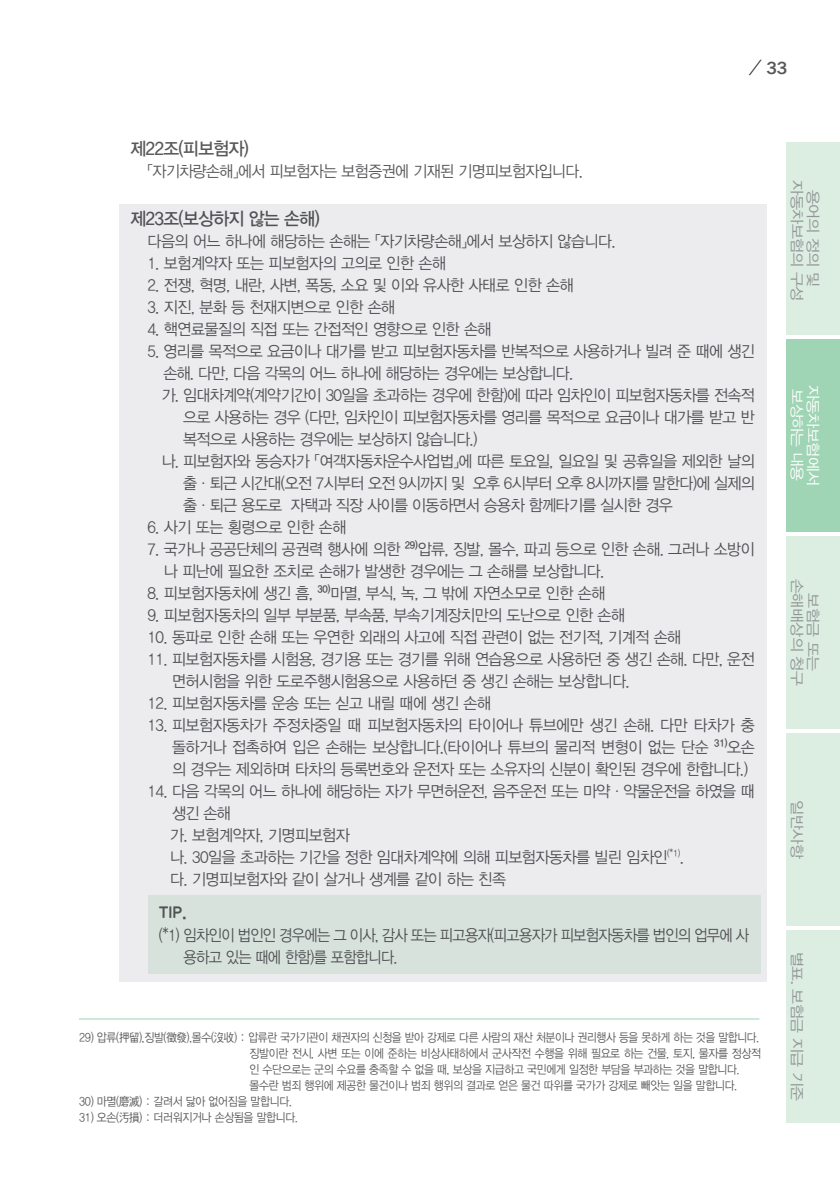
<style>
.page{position:relative;width:840px;height:1191px;background:#fff}
.page>*{position:absolute;margin:0;border:0;box-sizing:border-box;transform-origin:0 0}
.조조{font:18px "YDVYGO Std 33";letter-spacing:-.04em;color:#57585a;scale:.95 1}
.t1{font:500 18px "Franklin Gothic";color:#57585a}
.본문_1{font:16px/22px "YDVYGO Std 32";letter-spacing:-.03em;color:#57585a;scale:.95 1}
.팁{font:16px/22px "YDVYGO Std 32";letter-spacing:-.045em;color:#57585a;scale:.9 1}
.본문_1-2{font:16px "YDVYGO Std 32";letter-spacing:-.03em;color:#57585a;scale:.94 1}
.본문{font:16px "YDVYGO Std 25";color:#57585a;scale:.95 1}
.t2{font:14.4px/16px "YDVYGO Std 32";letter-spacing:-.03em;color:#939598;text-align:center;scale:1.13 1}
.t3{font:14.4px "YDVYGO Std 32";letter-spacing:-.03em;color:#fff;scale:1.13 1}
.t4{font:14.4px "YDVYGO Std 12";letter-spacing:-.03em;color:#939598;scale:1.13 1}
.각주{font:12px/16px "YDVYGO Std 32";letter-spacing:-.03em;color:#57585a;scale:.9 1}
.s1{font-family:"YDVYGO Std 32"}
</style>
<div class="page">
<svg style="left:748px;top:60px;width:13px;height:15px"></svg>
<div style="left:785px;top:142px;width:54px;height:192px;background:#dbeee1"></div>
<div style="left:785px;top:339px;width:54px;height:192px;background:#9fd4b4"></div>
<div style="left:785px;top:536px;width:54px;height:193px;background:#dbeee1"></div>
<div style="left:785px;top:733px;width:54px;height:193px;background:#dbeee1"></div>
<div style="left:785px;top:930px;width:54px;height:193px;background:#dbeee1"></div>
<hr style="left:79px;top:1018px;width:680px;height:1px;background:#9fd4b4">
<div style="left:119px;top:204px;width:647px;height:777px;background:#ececee"></div>
<p class="t1" style="left:766px;top:57px;width:23px">33</p>
<p class="조조" style="left:130px;top:139px;width:126px">제22조(피보험자)</p>
<p class="본문_1-2" style="left:147px;top:163px;width:464px">「자기차량손해」에서 피보험자는 보험증권에 기재된 기명피보험자입니다.</p>
<p class="조조" style="left:130px;top:209px;width:201px">제23조(보상하지 않는 손해)</p>
<p class="본문_1" style="left:147px;top:230px;width:494px">다음의 어느 하나에 해당하는 손해는 「자기차량손해」에서 보상하지 않습니다.</p>
<p class="본문_1" style="left:147px;top:252px;width:315px">1. 보험계약자 또는 피보험자의 고의로 인한 손해</p>
<p class="본문_1" style="left:147px;top:274px;width:450px">2. 전쟁, 혁명, 내란, 사변, 폭동, 소요 및 이와 유사한 사태로 인한 손해</p>
<p class="본문_1" style="left:147px;top:296px;width:262px">3. 지진, 분화 등 천재지변으로 인한 손해</p>
<p class="본문_1" style="left:147px;top:318px;width:363px">4. 핵연료물질의 직접 또는 간접적인 영향으로 인한 손해</p>
<p class="본문_1" style="left:163px;top:340px;width:623px;text-indent:-16px">5. 영리를 목적으로 요금이나 대가를 받고 피보험자동차를 반복적으로 사용하거나 빌려 준 때에 생긴 손해. 다만, 다음 각목의 어느 하나에 해당하는 경우에는 보상합니다.</p>
<p class="본문_1" style="left:183px;top:384px;width:603px;text-align:justify;text-indent:-21px">가. 임대차계약(계약기간이 30일을 초과하는 경우에 한함)에 따라 임차인이 피보험자동차를 전속적 으로 사용하는 경우 (다만, 임차인이 피보험자동차를 영리를 목적으로 요금이나 대가를 받고 반 복적으로 사용하는 경우에는 보상하지 않습니다.)</p>
<p class="본문_1" style="left:183px;top:450px;width:603px;text-align:justify;text-indent:-21px">나. 피보험자와 동승자가 「여객자동차운수사업법」에 따른 토요일, 일요일 및 공휴일을 제외한 날의 출·퇴근 시간대(오전 7시부터 오전 9시까지 및 오후 6시부터 오후 8시까지를 말한다)에 실제의 출·퇴근 용도로 자택과 직장 사이를 이동하면서 승용차 함께타기를 실시한 경우</p>
<p class="본문_1" style="left:147px;top:516px;width:211px">6. 사기 또는 횡령으로 인한 손해</p>
<p class="본문_1" style="left:164px;top:538px;width:623px;text-indent:-16px">7. 국가나 공공단체의 공권력 행사에 의한 <sup>29)</sup>압류, 징발, 몰수, 파괴 등으로 인한 손해. 그러나 소방이 나 피난에 필요한 조치로 손해가 발생한 경우에는 그 손해를 보상합니다.</p>
<p class="본문_1" style="left:147px;top:582px;width:483px">8. 피보험자동차에 생긴 흠, <sup>30)</sup>마멸, 부식, 녹, 그 밖에 자연소모로 인한 손해</p>
<p class="본문_1" style="left:147px;top:604px;width:504px">9. 피보험자동차의 일부 부분품, 부속품, 부속기계장치만의 도난으로 인한 손해</p>
<p class="본문_1" style="left:147px;top:626px;width:563px">10. 동파로 인한 손해 또는 우연한 외래의 사고에 직접 관련이 없는 전기적, 기계적 손해</p>
<p class="본문_1" style="left:172px;top:648px;width:614px;text-indent:-24px">11. 피보험자동차를 시험용, 경기용 또는 경기를 위해 연습용으로 사용하던 중 생긴 손해. 다만, 운전 면허시험을 위한 도로주행시험용으로 사용하던 중 생긴 손해는 보상합니다.</p>
<p class="본문_1" style="left:147px;top:692px;width:363px">12. 피보험자동차를 운송 또는 싣고 내릴 때에 생긴 손해</p>
<p class="본문_1" style="left:172px;top:714px;width:614px;text-align:justify;text-indent:-24px">13. 피보험자동차가 주정차중일 때 피보험자동차의 타이어나 튜브에만 생긴 손해. 다만 타차가 충 돌하거나 접촉하여 입은 손해는 보상합니다.(타이어나 튜브의 물리적 변형이 없는 단순 <sup>31)</sup>오손 의 경우는 제외하며 타차의 등록번호와 운전자 또는 소유자의 신분이 확인된 경우에 한합니다.)</p>
<p class="본문_1" style="left:172px;top:780px;width:614px;text-indent:-24px">14. 다음 각목의 어느 하나에 해당하는 자가 무면허운전, 음주운전 또는 마약ㆍ약물운전을 하였을 때 생긴 손해</p>
<p class="본문_1" style="left:170px;top:824px;width:190px">가. 보험계약자, 기명피보험자</p>
<p class="본문_1" style="left:170px;top:846px;width:542px">나. 30일을 초과하는 기간을 정한 임대차계약에 의해 피보험자동차를 빌린 임차인<sup>(*1)</sup>.</p>
<p class="본문_1" style="left:170px;top:868px;width:355px">다. 기명피보험자와 같이 살거나 생계를 같이 하는 친족</p>
<p class="본문" style="left:159px;top:905px;width:31px">TIP.</p>
<p class="팁" style="left:183px;top:924px;width:629px;text-indent:-25px">(*1) 임차인이 법인인 경우에는 그 이사, 감사 또는 피고용자(피고용자가 피보험자동차를 법인의 업무에 사 용하고 있는 때에 한함)를 포함합니다.</p>
<p class="각주" style="left:79px;top:1029px;width:756px">29) 압류(押留),징발(徵發),몰수(沒收) : 압류란 국가기관이 채권자의 신청을 받아 강제로 다른 사람의 재산 처분이나 권리행사 등을 못하게 하는 것을 말합니다.</p>
<p class="각주" style="left:249px;top:1045px;width:569px">징발이란 전시, 사변 또는 이에 준하는 비상사태하에서 군사작전 수행을 위해 필요로 하는 건물, 토지, 물자를 정상적 인 수단으로는 군의 수요를 충족할 수 없을 때, 보상을 지급하고 국민에게 일정한 부담을 부과하는 것을 말합니다.</p>
<p class="각주" style="left:249px;top:1077px;width:543px">몰수란 범죄 행위에 제공한 물건이나 범죄 행위의 결과로 얻은 물건 따위를 국가가 강제로 빼앗는 일을 말합니다.</p>
<p class="각주" style="left:79px;top:1093px;width:237px">30) 마멸(磨滅) : 갈려서 닳아 없어짐을 말합니다.</p>
<p class="각주" style="left:79px;top:1109px;width:244px">31) 오손(汚損) : 더러워지거나 손상됨을 말합니다.</p>
<p class="t2" style="left:820px;top:180px;width:109px;rotate:90deg">용어의 정의 및 자동차보험의 구성</p>
<p class="t3" style="left:803px;top:389px;width:83px;rotate:90deg">보상하는 내용</p>
<p class="t3" style="left:819px;top:384px;width:91px;rotate:90deg">자동차보험에서</p>
<p class="t2" style="left:820px;top:579px;width:96px;rotate:90deg">보험금 또는 손해배상의 청구</p>
<p class="t2" style="left:804px;top:800px;width:53px;rotate:90deg">일반사항</p>
<p class="t4" style="left:803px;top:951px;width:134px;rotate:90deg">별표. 보험<span class="s1">금</span> 지급 기준</p>
</div>
